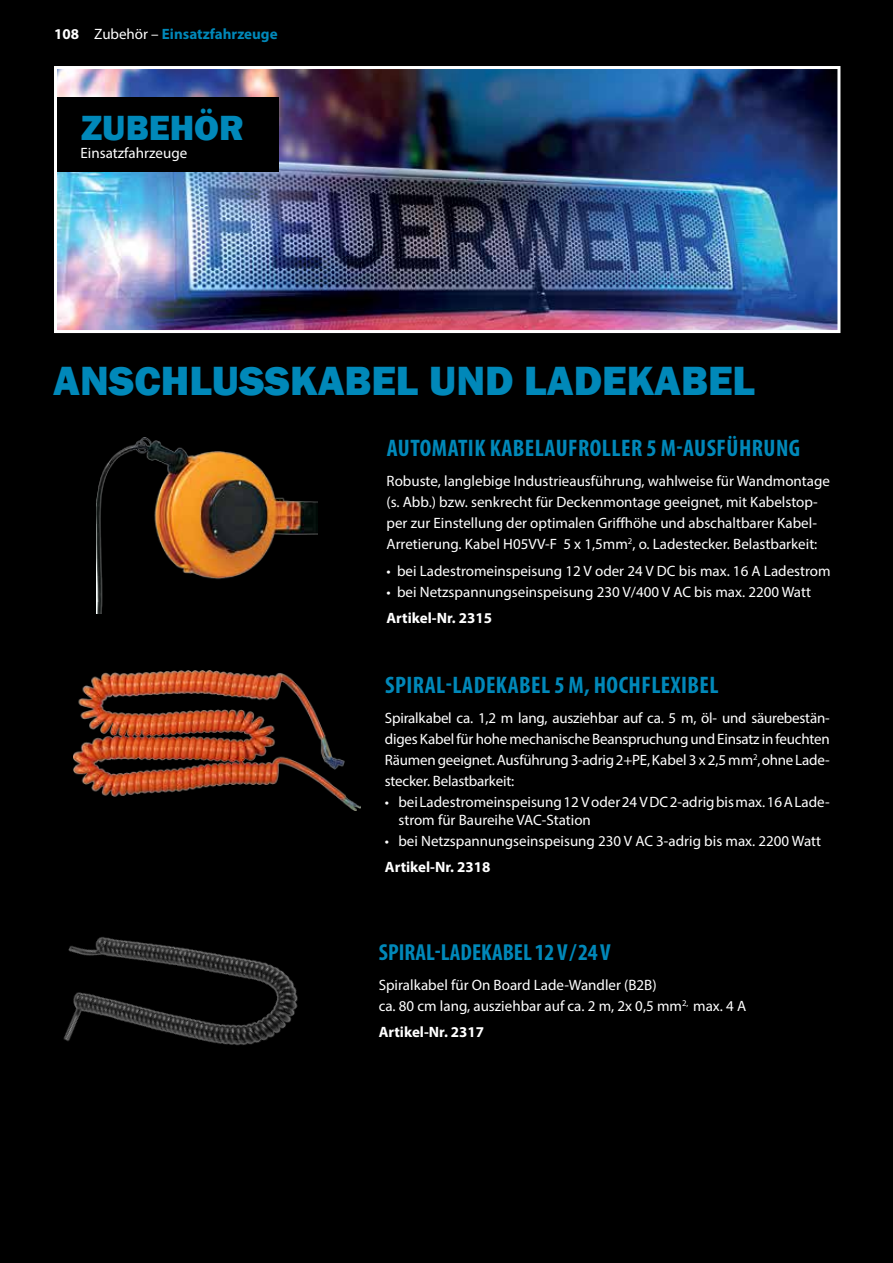
<style>
.page{position:relative;width:893px;height:1263px;background:#000}
.page>*{position:absolute;margin:0;border:0;box-sizing:border-box;transform-origin:0 0}
.t1{font:800 42px "Franklin Gothic";color:#0088b9}
.t2{font:800 36px "Franklin Gothic";color:#0088b9}
.t3{font:700 condensed 24px "Myriad Pro";letter-spacing:.02em;color:#0088b9}
.t4{font:700 condensed 23.25px "Myriad Pro";color:#0088b9}
.t5{font:15px/21px "Myriad Pro";color:#fff}
.t6{font:700 15px "Myriad Pro";color:#fff}
.t7{font:700 15px "Myriad Pro";color:#0088b9}
.s1{color:#fff}
.s2{font-weight:400;color:#fff}
</style>
<div class="page">
<img style="left:58px;top:70px;width:778px;height:259px">
<div style="left:54px;top:66px;width:786px;height:267px;border:3px solid #fff"></div>
<img style="left:97px;top:438px;width:220px;height:176px">
<img style="left:74px;top:670px;width:286px;height:140px">
<img style="left:63px;top:937px;width:235px;height:109px">
<div style="left:57px;top:97px;width:222px;height:74px;background:#000"></div>
<p class="t7" style="left:54px;top:24px;width:225px"><span class="s1">108</span> <span class="s2">Zubehör –</span> Einsatzfahrzeuge</p>
<h2 class="t2" style="left:81px;top:104px;width:164px">ZUBEHÖR</h2>
<p class="t5" style="left:81px;top:142px;width:108px">Einsatzfahrzeuge</p>
<h1 class="t1" style="left:53px;top:354px;width:703px">ANSCHLUSSKABEL UND LADEKABEL</h1>
<h3 class="t3" style="left:387px;top:433px;width:415px">AUTOMATIK KABELAUFROLLER 5 M-AUSFÜHRUNG</h3>
<p class="t5" style="left:387px;top:470px;width:445px">Robuste, langlebige Industrieausführung, wahlweise für Wandmontage (s. Abb.) bzw. senkrecht für Deckenmontage geeignet, mit Kabelstop&shy;per zur Einstellung der optimalen Griffhöhe und abschaltbarer Kabel-Arretierung. Kabel H05VV-F 5 x 1,5mm<sup>2</sup>, o. Ladestecker. Belastbarkeit:</p>
<p class="t5" style="left:387px;top:560px;width:446px">• bei Ladestromeinspeisung 12 V oder 24 V DC bis max. 16 A Ladestrom</p>
<p class="t5" style="left:387px;top:581px;width:426px">• bei Netzspannungseinspeisung 230 V/400 V AC bis max. 2200 Watt</p>
<p class="t6" style="left:387px;top:608px;width:107px">Artikel-Nr. 2315</p>
<h3 class="t3" style="left:385px;top:670px;width:335px">SPIRAL-LADEKABEL 5 M, HOCHFLEXIBEL</h3>
<p class="t5" style="left:385px;top:707px;width:446px;text-align:justify">Spiralkabel ca. 1,2 m lang, ausziehbar auf ca. 5 m, öl- und säurebestän&shy;diges Kabel für hohe mechanische Beanspruchung und Einsatz in feuchten Räumen geeignet. Ausführung 3-adrig 2+PE, Kabel 3 x 2,5 mm<sup>2</sup>,ohne Lade&shy;stecker. Belastbarkeit:</p>
<p class="t5" style="left:398px;top:793px;width:433px;line-height:18px;text-indent:-13px">• bei Ladestromeinspeisung 12 V oder 24 V DC 2-adrig bis max. 16 A Lade&shy;strom für Baureihe VAC-Station</p>
<p class="t5" style="left:385px;top:830px;width:438px">• bei Netzspannungseinspeisung 230 V AC 3-adrig bis max. 2200 Watt</p>
<p class="t6" style="left:385px;top:857px;width:107px">Artikel-Nr. 2318</p>
<h3 class="t4" style="left:379px;top:938px;width:233px">SPIRAL-LADEKABEL 12 V/24 V</h3>
<p class="t5" style="left:379px;top:974px;width:369px">Spiralkabel für On Board Lade-Wandler (B2B)<br>ca. 80 cm lang, ausziehbar auf ca. 2 m, 2x 0,5 mm<sup>2,</sup> max. 4 A</p>
<p class="t6" style="left:379px;top:1022px;width:107px">Artikel-Nr. 2317</p>
</div>
